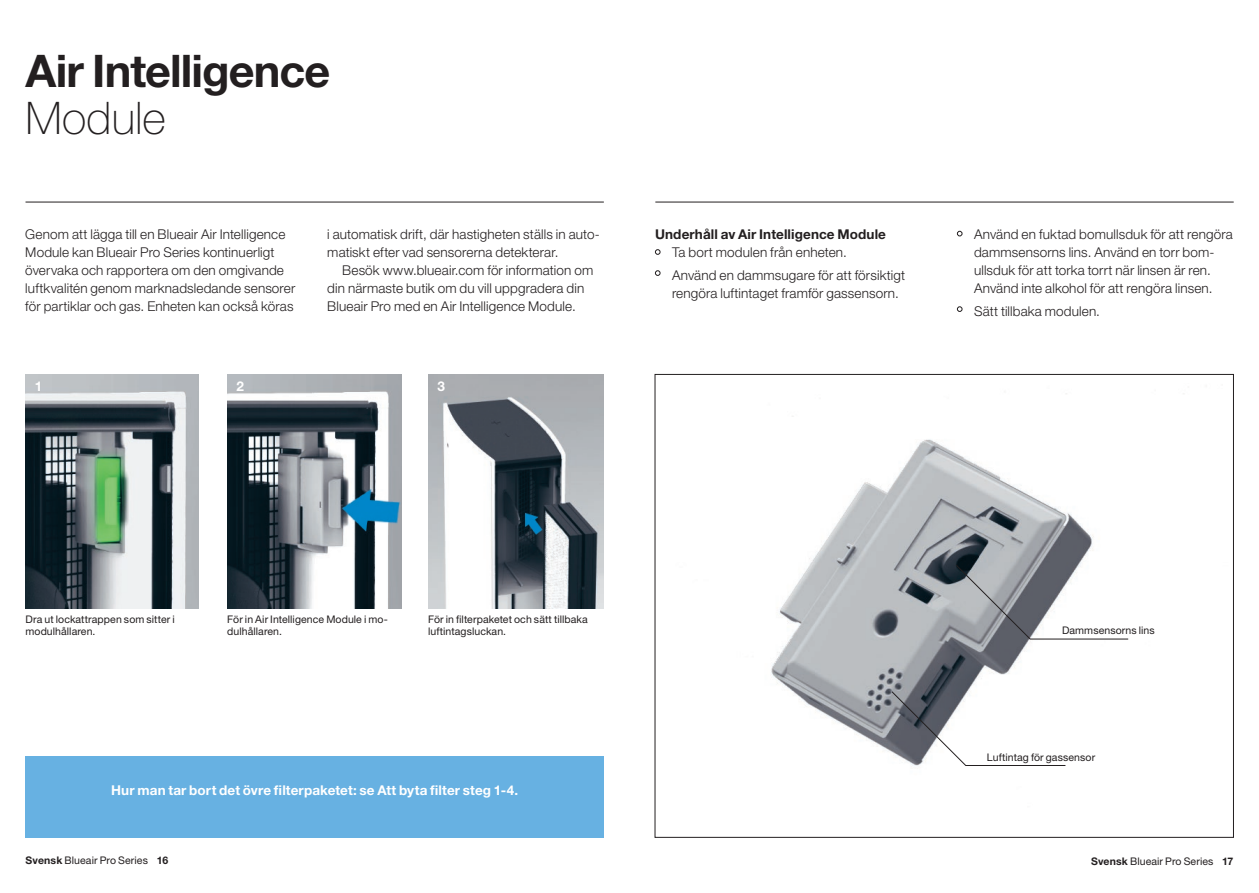
<style>
.page{position:relative;width:1259px;height:893px;background:#fff}
.page>*{position:absolute;margin:0;border:0;box-sizing:border-box;transform-origin:0 0}
.huvud_rub_LD{font:700 45px/46.5px "Helvetica Neue LT Std";letter-spacing:-.02em;color:#231f20}
.bröd_LD_tunn{font:300 13.5px/18px "Helvetica Neue LT Std";letter-spacing:.01em;color:#231f20}
.bröd_LD_tunn-2{font:700 13.5px "Helvetica Neue LT Std";letter-spacing:.01em;color:#fff}
.bröd_LD_tunn-3{font:700 13.5px "Helvetica Neue LT Std";letter-spacing:.01em;color:#231f20}
._09_mini{font:10.5px/12px "Helvetica Neue LT Std";letter-spacing:.01em;color:#231f20}
.bröd_LD_tunn-4{font:10.5px "Helvetica Neue LT Std";letter-spacing:.01em;color:#231f20}
.s1{font-weight:100}
.s2{font-weight:700}
</style>
<div class="page">
<hr style="left:26px;top:202px;width:578px;height:1px;background:#231f20">
<hr style="left:655px;top:202px;width:578px;height:1px;background:#231f20">
<img style="left:26px;top:374px;width:172px;height:234px">
<img style="left:227px;top:374px;width:174px;height:234px">
<img style="left:428px;top:374px;width:176px;height:234px">
<div style="left:25px;top:756px;width:579px;height:82px;background:#67b1e2"></div>
<img style="left:771px;top:393px;width:413px;height:374px">
<svg style="left:955px;top:564px;width:174px;height:76px"></svg>
<svg style="left:891px;top:691px;width:175px;height:75px"></svg>
<svg style="left:655px;top:249px;width:5px;height:6px"></svg>
<svg style="left:655px;top:270px;width:5px;height:6px"></svg>
<svg style="left:957px;top:231px;width:5px;height:5px"></svg>
<svg style="left:957px;top:306px;width:5px;height:6px"></svg>
<p class="huvud_rub_LD" style="left:26px;top:47px;width:306px">Air Intelligence<br><span class="s1">Module</span></p>
<p class="bröd_LD_tunn" style="left:25px;top:225px;width:271px">Genom att lägga till en Blueair Air Intelligence Module kan Blueair Pro Series kontinuerligt övervaka och rapportera om den omgivande luftkvalitén genom marknadsledande sensorer för partiklar och gas. Enheten kan också köras</p>
<p class="bröd_LD_tunn" style="left:327px;top:225px;width:274px">i automatisk drift, där hastigheten ställs in auto-</p>
<p class="bröd_LD_tunn" style="left:327px;top:243px;width:233px">matiskt efter vad sensorerna detekterar.</p>
<p class="bröd_LD_tunn" style="left:342px;top:261px;width:252px">Besök www.blueair.com för information om</p>
<p class="bröd_LD_tunn" style="left:327px;top:279px;width:259px">din närmaste butik om du vill uppgradera din</p>
<p class="bröd_LD_tunn" style="left:327px;top:297px;width:250px">Blueair Pro med en Air Intelligence Module.</p>
<p class="bröd_LD_tunn-2" style="left:35px;top:378px;width:9px">1</p>
<p class="bröd_LD_tunn-2" style="left:237px;top:378px;width:9px">2</p>
<p class="bröd_LD_tunn-2" style="left:437px;top:378px;width:9px">3</p>
<p class="bröd_LD_tunn-3" style="left:655px;top:226px;width:232px">Underhåll av Air Intelligence Module</p>
<p class="bröd_LD_tunn" style="left:672px;top:243px;width:176px">Ta bort modulen från enheten.</p>
<p class="bröd_LD_tunn" style="left:672px;top:265px;width:235px">Använd en dammsugare för att försiktigt rengöra luftintaget framför gassensorn.</p>
<p class="bröd_LD_tunn" style="left:974px;top:225px;width:260px">Använd en fuktad bomullsduk för att rengöra dammsensorns lins. Använd en torr bom&shy;ullsduk för att torka torrt när linsen är ren.<br>Använd inte alkohol för att rengöra linsen.</p>
<p class="bröd_LD_tunn" style="left:974px;top:301px;width:127px">Sätt tillbaka modulen.</p>
<p class="_09_mini" style="left:26px;top:613px;width:151px">Dra ut lockattrappen som sitter i modulhållaren.</p>
<p class="_09_mini" style="left:227px;top:613px;width:162px">För in Air Intelligence Module i mo&shy;dulhållaren.</p>
<p class="_09_mini" style="left:428px;top:613px;width:161px">För in filterpaketet och sätt tillbaka luftintagsluckan.</p>
<p class="bröd_LD_tunn-2" style="left:111px;top:782px;width:408px">Hur man tar bort det övre filterpaketet: se Att byta filter steg 1-4.</p>
<p class="bröd_LD_tunn-4" style="left:1062px;top:624px;width:94px">Dammsensorns lins</p>
<p class="bröd_LD_tunn-4" style="left:986px;top:751px;width:110px">Luftintag för gassensor</p>
<p class="_09_mini" style="left:26px;top:854px;width:144px"><span class="s2">Svensk</span> Blueair Pro Series <span class="s2">16</span></p>
<p class="_09_mini" style="left:1091px;top:855px;width:144px"><span class="s2">Svensk</span> Blueair Pro Series <span class="s2">17</span></p>
</div>
